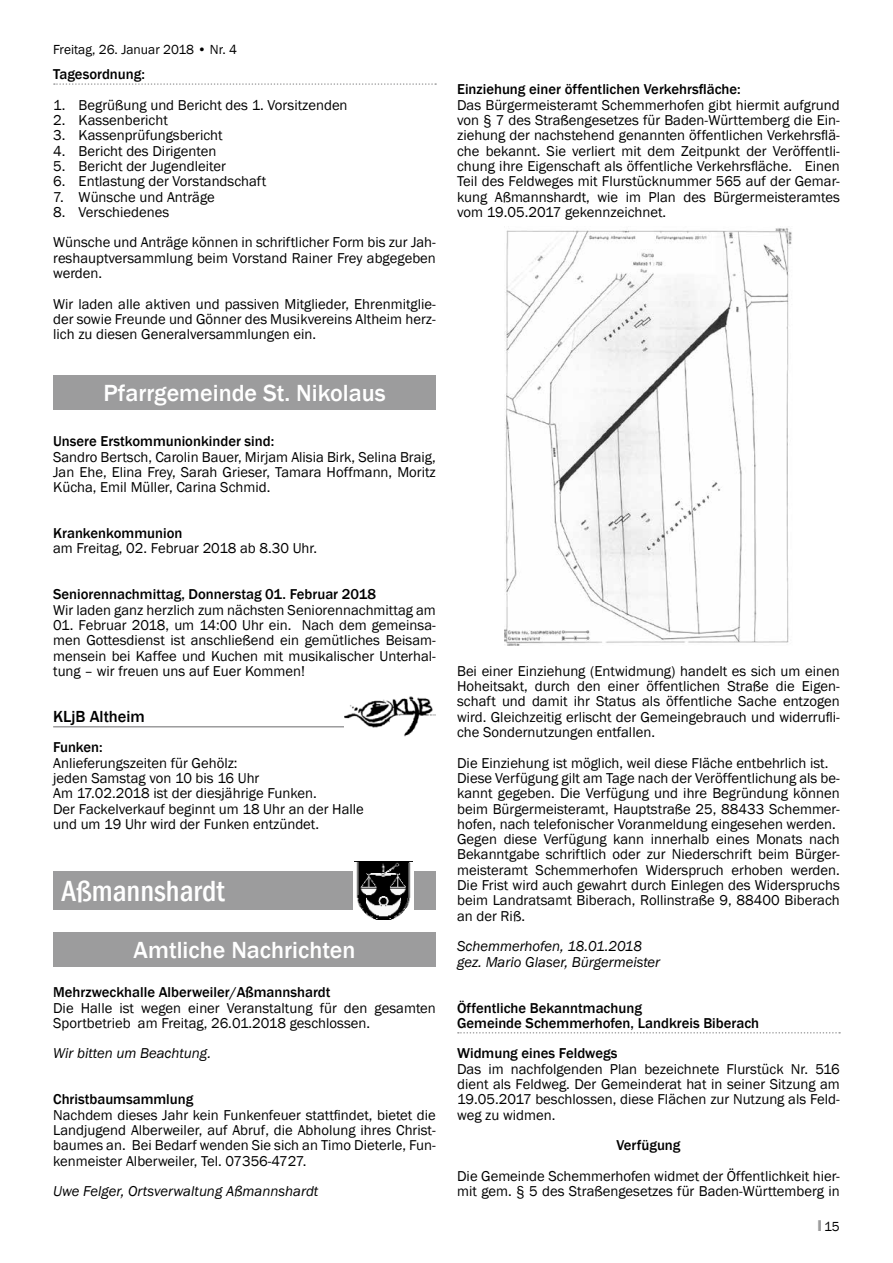
<style>
.page{position:relative;width:893px;height:1263px;background:#fff}
.page>*{position:absolute;margin:0;border:0;box-sizing:border-box;transform-origin:0 0}
.t1{font:500 condensed 30px "Franklin Gothic";color:#fff}
.t2{font:500 24px "Franklin Gothic";color:#fff}
.t3{font:500 16.5px "Franklin Gothic";color:#000}
.t4{font:14.7px/15.3px "Franklin Gothic";color:#000;text-align:justify}
.t5{font:500 14.7px/15.3px "Franklin Gothic";color:#000}
.t6{font:italic 14.7px/15.3px "Franklin Gothic";color:#000}
.t7{font:13.5px "Franklin Gothic";color:#000}
.s1{font-family:"Impact";color:#9c9c9d}
</style>
<div class="page">
<svg style="left:458px;top:1032px;width:382px;height:1px"></svg>
<img style="left:504px;top:228px;width:288px;height:417px">
<svg style="left:54px;top:83px;width:382px;height:2px"></svg>
<hr style="left:53px;top:726px;width:383px;height:1px;background:#9c9c9d">
<div style="left:53px;top:376px;width:383px;height:34px;background:#9c9c9d"></div>
<img style="left:344px;top:696px;width:92px;height:41px">
<div style="left:53px;top:871px;width:383px;height:38px;background:#9c9c9d"></div>
<div style="left:354px;top:858px;width:60px;height:63px;background:linear-gradient(to right,#fff,#fff)"></div>
<img style="left:355px;top:862px;width:57px;height:57px">
<div style="left:53px;top:932px;width:383px;height:34px;background:#9c9c9d"></div>
<p class="t7" style="left:53px;top:41px;width:186px">Freitag, 26. Januar 2018 • Nr. 4</p>
<p class="t5" style="left:53px;top:67px;width:93px">Tagesordnung:</p>
<p class="t4" style="left:53px;top:97px;width:296px">1. Begrüßung und Bericht des 1. Vorsitzenden</p>
<p class="t4" style="left:53px;top:113px;width:116px">2. Kassenbericht</p>
<p class="t4" style="left:53px;top:128px;width:171px">3. Kassenprüfungsbericht</p>
<p class="t4" style="left:53px;top:143px;width:165px">4. Bericht des Dirigenten</p>
<p class="t4" style="left:53px;top:159px;width:174px">5. Bericht der Jugendleiter</p>
<p class="t4" style="left:53px;top:174px;width:215px">6. Entlastung der Vorstandschaft</p>
<p class="t4" style="left:53px;top:189px;width:163px">7. Wünsche und Anträge</p>
<p class="t4" style="left:53px;top:197px;width:384px;line-height:30.6px">8. Verschiedenes<br>Wünsche und Anträge können in schriftlicher Form bis zur Jah-</p>
<p class="t4" style="left:53px;top:250px;width:384px">reshauptversammlung beim Vorstand Rainer Frey abgegeben werden.</p>
<p class="t4" style="left:53px;top:296px;width:384px">Wir laden alle aktiven und passiven Mitglieder, Ehrenmitglie&shy;der sowie Freunde und Gönner des Musikvereins Altheim herz&shy;lich zu diesen Generalversammlungen ein.</p>
<h2 class="t2" style="left:103px;top:378px;width:284px">Pfarrgemeinde St. Nikolaus</h2>
<p class="t5" style="left:53px;top:434px;width:223px">Unsere Erstkommunionkinder sind:</p>
<p class="t4" style="left:53px;top:449px;width:384px">Sandro Bertsch, Carolin Bauer, Mirjam Alisia Birk, Selina Braig, Jan Ehe, Elina Frey, Sarah Grieser, Tamara Hoffmann, Moritz Kücha, Emil Müller, Carina Schmid.</p>
<p class="t5" style="left:53px;top:526px;width:131px">Krankenkommunion</p>
<p class="t4" style="left:53px;top:541px;width:266px">am Freitag, 02. Februar 2018 ab 8.30 Uhr.</p>
<p class="t5" style="left:53px;top:587px;width:324px">Seniorennachmittag, Donnerstag 01. Februar 2018</p>
<p class="t4" style="left:53px;top:602px;width:384px">Wir laden ganz herzlich zum nächsten Seniorennachmittag am</p>
<p class="t4" style="left:53px;top:618px;width:384px">01. Februar 2018, um 14:00 Uhr ein. Nach dem gemeinsa&shy;men Gottesdienst ist anschließend ein gemütliches Beisam&shy;mensein bei Kaffee und Kuchen mit musikalischer Unterhal&shy;tung – wir freuen uns auf Euer Kommen!</p>
<p class="t3" style="left:53px;top:706px;width:93px">KLjB Altheim</p>
<p class="t5" style="left:53px;top:740px;width:51px">Funken:</p>
<p class="t4" style="left:53px;top:755px;width:312px;text-align:left">Anlieferungszeiten für Gehölz:<br>jeden Samstag von 10 bis 16 Uhr<br>Am 17.02.2018 ist der diesjährige Funken.<br>Der Fackelverkauf beginnt um 18 Uhr an der Halle und um 19 Uhr wird der Funken entzündet.</p>
<h1 class="t1" style="left:62px;top:871px;width:164px">Aßmannshardt</h1>
<h2 class="t2" style="left:134px;top:935px;width:223px">Amtliche Nachrichten</h2>
<p class="t5" style="left:53px;top:985px;width:279px">Mehrzweckhalle Alberweiler/Aßmannshardt</p>
<p class="t4" style="left:53px;top:1000px;width:384px">Die Halle ist wegen einer Veranstaltung für den gesamten<br>Sportbetrieb am Freitag, 26.01.2018 geschlossen.</p>
<p class="t6" style="left:53px;top:1046px;width:159px">Wir bitten um Beachtung.</p>
<p class="t5" style="left:53px;top:1092px;width:142px">Christbaumsammlung</p>
<p class="t4" style="left:53px;top:1107px;width:384px">Nachdem dieses Jahr kein Funkenfeuer stattfindet, bietet die Landjugend Alberweiler, auf Abruf, die Abholung ihres Christ&shy;baumes an. Bei Bedarf wenden Sie sich an Timo Dieterle, Fun&shy;kenmeister Alberweiler, Tel. 07356-4727.</p>
<p class="t6" style="left:53px;top:1184px;width:267px">Uwe Felger, Ortsverwaltung Aßmannshardt</p>
<p class="t5" style="left:457px;top:82px;width:285px">Einziehung einer öffentlichen Verkehrsfläche:</p>
<p class="t4" style="left:457px;top:97px;width:384px">Das Bürgermeisteramt Schemmerhofen gibt hiermit aufgrund von § 7 des Straßengesetzes für Baden-Württemberg die Ein&shy;ziehung der nachstehend genannten öffentlichen Verkehrsflä&shy;che bekannt. Sie verliert mit dem Zeitpunkt der Veröffentli&shy;chung ihre Eigenschaft als öffentliche Verkehrsfläche. Einen Teil des Feldweges mit Flurstücknummer 565 auf der Gemar&shy;kung Aßmannshardt, wie im Plan des Bürgermeisteramtes vom 19.05.2017 gekennzeichnet.</p>
<p class="t4" style="left:457px;top:664px;width:384px">Bei einer Einziehung (Entwidmung) handelt es sich um einen Hoheitsakt, durch den einer öffentlichen Straße die Eigen&shy;schaft und damit ihr Status als öffentliche Sache entzogen wird. Gleichzeitig erlischt der Gemeingebrauch und widerrufli&shy;che Sondernutzungen entfallen.</p>
<p class="t4" style="left:457px;top:755px;width:384px;text-align:left">Die Einziehung ist möglich, weil diese Fläche entbehrlich ist.<br>Diese Verfügung gilt am Tage nach der Veröffentlichung als be&shy;kannt gegeben. Die Verfügung und ihre Begründung können beim Bürgermeisteramt, Hauptstraße 25, 88433 Schemmer&shy;hofen, nach telefonischer Voranmeldung eingesehen werden.<br>Gegen diese Verfügung kann innerhalb eines Monats nach Bekanntgabe schriftlich oder zur Niederschrift beim Bürger&shy;meisteramt Schemmerhofen Widerspruch erhoben werden.<br>Die Frist wird auch gewahrt durch Einlegen des Widerspruchs beim Landratsamt Biberach, Rollinstraße 9, 88400 Biberach an der Riß.</p>
<p class="t6" style="left:457px;top:939px;width:205px">Schemmerhofen, 18.01.2018 gez. Mario Glaser, Bürgermeister</p>
<p class="t5" style="left:457px;top:1000px;width:304px">Öffentliche Bekanntmachung<br>Gemeinde Schemmerhofen, Landkreis Biberach</p>
<p class="t5" style="left:457px;top:1046px;width:162px">Widmung eines Feldwegs</p>
<p class="t4" style="left:457px;top:1061px;width:384px">Das im nachfolgenden Plan bezeichnete Flurstück Nr. 516 dient als Feldweg. Der Gemeinderat hat in seiner Sitzung am 19.05.2017 beschlossen, diese Flächen zur Nutzung als Feld&shy;weg zu widmen.</p>
<p class="t5" style="left:616px;top:1138px;width:66px">Verfügung</p>
<p class="t4" style="left:457px;top:1168px;width:384px">Die Gemeinde Schemmerhofen widmet der Öffentlichkeit hier&shy;mit gem. § 5 des Straßengesetzes für Baden-Württemberg in</p>
<p class="t7" style="left:818px;top:1218px;width:23px"><span class="s1">I</span> 15</p>
</div>
